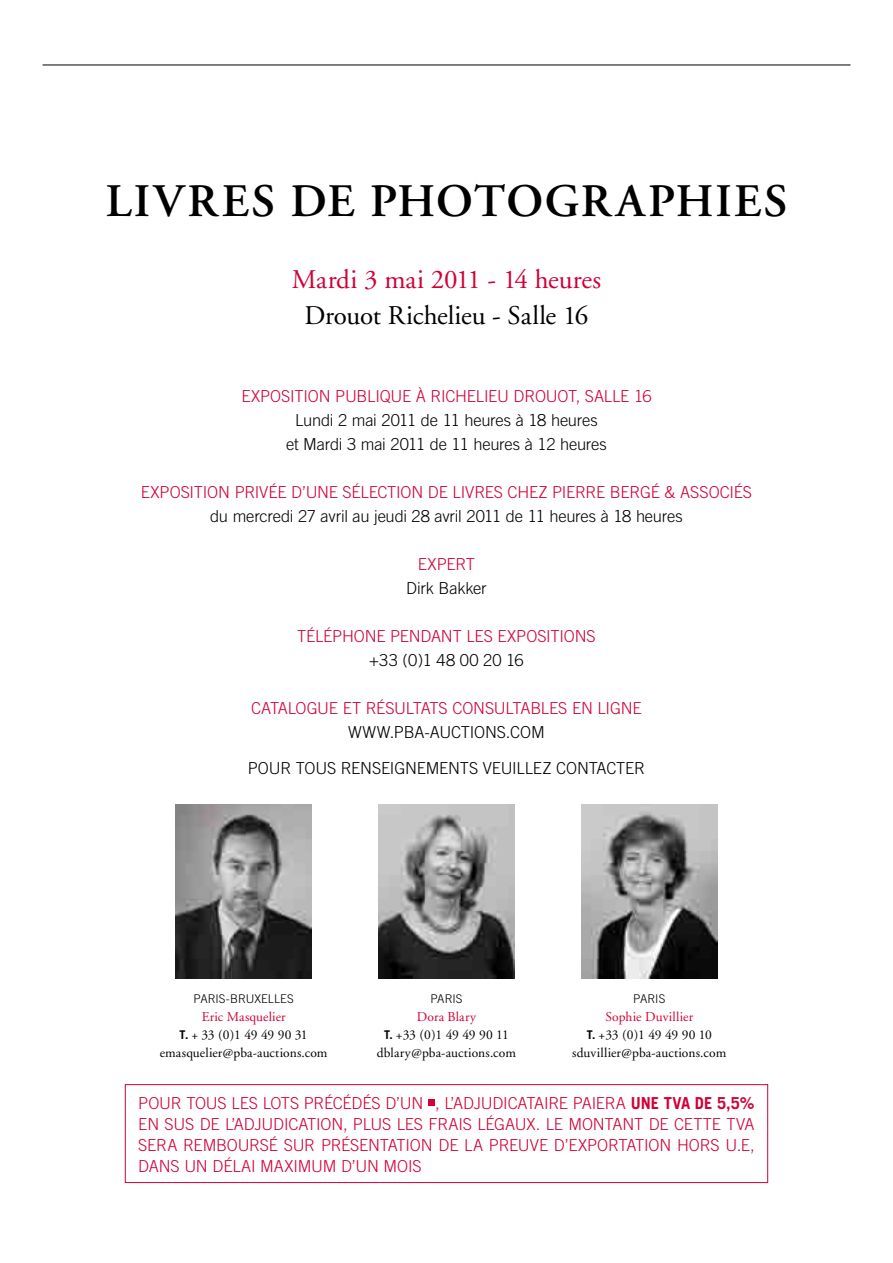
<style>
.page{position:relative;width:893px;height:1263px;background:#fff}
.page>*{position:absolute;margin:0;border:0;box-sizing:border-box;transform-origin:0 0}
.t1{font:600 46.5px "Adobe Garamond";letter-spacing:.045em;color:#000}
.t2{font:27px "Adobe Garamond";letter-spacing:-.015em;color:#000}
.t3{font:27px "Adobe Garamond";letter-spacing:-.01em;color:#d20037}
.t4{font:300 16.5px/21px "Trade Gothic";letter-spacing:-.01em;color:#d20037;text-align:justify}
.t5{font:300 16.5px/24px "Trade Gothic";letter-spacing:-.015em;color:#000;text-align:center}
.t6{font:13.5px/18px "Adobe Garamond";color:#000;text-align:center}
.t7{font:300 12px "Trade Gothic";letter-spacing:.005em;color:#000}
.s1{color:#d20037}
.s2{font-family:"Trade Gothic";font-weight:700;font-size:12px}
.s3{font-weight:700}
</style>
<div class="page">
<img style="left:379px;top:805px;width:135px;height:173px">
<img style="left:581px;top:805px;width:136px;height:173px">
<img style="left:176px;top:805px;width:136px;height:173px">
<hr style="left:43px;top:65px;width:807px;height:1px;background:#000">
<div style="left:428px;top:1099px;width:7px;height:6px;background:#d20037"></div>
<div style="left:125px;top:1084px;width:643px;height:99px;border:1px solid #d20037"></div>
<h1 class="t1" style="left:106px;top:176px;width:683px">LIVRES DE PHOTOGRAPHIES</h1>
<h2 class="t3" style="left:292px;top:265px;width:311px">Mardi 3 mai 2011 - 14 heures</h2>
<h2 class="t2" style="left:305px;top:301px;width:285px">Drouot Richelieu - Salle 16</h2>
<p class="t4" style="left:241px;top:385px;width:412px">EXPOSITION PUBLIQUE À RICHELIEU DROUOT, SALLE 16</p>
<p class="t5" style="left:286px;top:408px;width:322px">Lundi 2 mai 2011 de 11 heures à 18 heures<br>et Mardi 3 mai 2011 de 11 heures à 12 heures</p>
<p class="t4" style="left:141px;top:481px;width:613px">EXPOSITION PRIVÉE D’UNE SÉLECTION DE LIVRES CHEZ PIERRE BERGÉ &amp; ASSOCIÉS</p>
<p class="t5" style="left:210px;top:504px;width:474px">du mercredi 27 avril au jeudi 28 avril 2011 de 11 heures à 18 heures</p>
<p class="t4" style="left:418px;top:553px;width:59px">EXPERT</p>
<p class="t5" style="left:406px;top:576px;width:82px">Dirk Bakker</p>
<p class="t4" style="left:297px;top:625px;width:300px">TÉLÉPHONE PENDANT LES EXPOSITIONS</p>
<p class="t5" style="left:369px;top:648px;width:156px">+33 (0)1 48 00 20 16</p>
<p class="t4" style="left:251px;top:697px;width:392px">CATALOGUE ET RÉSULTATS CONSULTABLES EN LIGNE</p>
<p class="t5" style="left:348px;top:720px;width:198px">WWW.PBA-AUCTIONS.COM</p>
<p class="t5" style="left:248px;top:756px;width:399px">POUR TOUS RENSEIGNEMENTS VEUILLEZ CONTACTER</p>
<p class="t7" style="left:194px;top:991px;width:102px">PARIS-BRUXELLES</p>
<p class="t6" style="left:160px;top:1008px;width:169px"><span class="s1">Eric Masquelier<br></span><span class="s2">T.</span> + 33 (0)1 49 49 90 31 emasquelier@pba-auctions.com</p>
<p class="t7" style="left:430px;top:991px;width:34px">PARIS</p>
<p class="t7" style="left:633px;top:991px;width:34px">PARIS</p>
<p class="t6" style="left:377px;top:1008px;width:141px"><span class="s1">Dora Blary<br></span><span class="s2">T.</span> +33 (0)1 49 49 90 11 dblary@pba-auctions.com</p>
<p class="t6" style="left:572px;top:1008px;width:156px"><span class="s1">Sophie Duvillier<br></span><span class="s2">T.</span> +33 (0)1 49 49 90 10 sduvillier@pba-auctions.com</p>
<p class="t4" style="left:138px;top:1092px;width:618px">POUR TOUS LES LOTS PRÉCÉDÉS D’UN , L’ADJUDICATAIRE PAIERA <span class="s3">UNE TVA DE 5,5% </span>EN SUS DE L’ADJUDICATION, PLUS LES FRAIS LÉGAUX. LE MONTANT DE CETTE TVA SERA REMBOURSÉ SUR PRÉSENTATION DE LA PREUVE D’EXPORTATION HORS U.E, DANS UN DÉLAI MAXIMUM D’UN MOIS</p>
</div>
